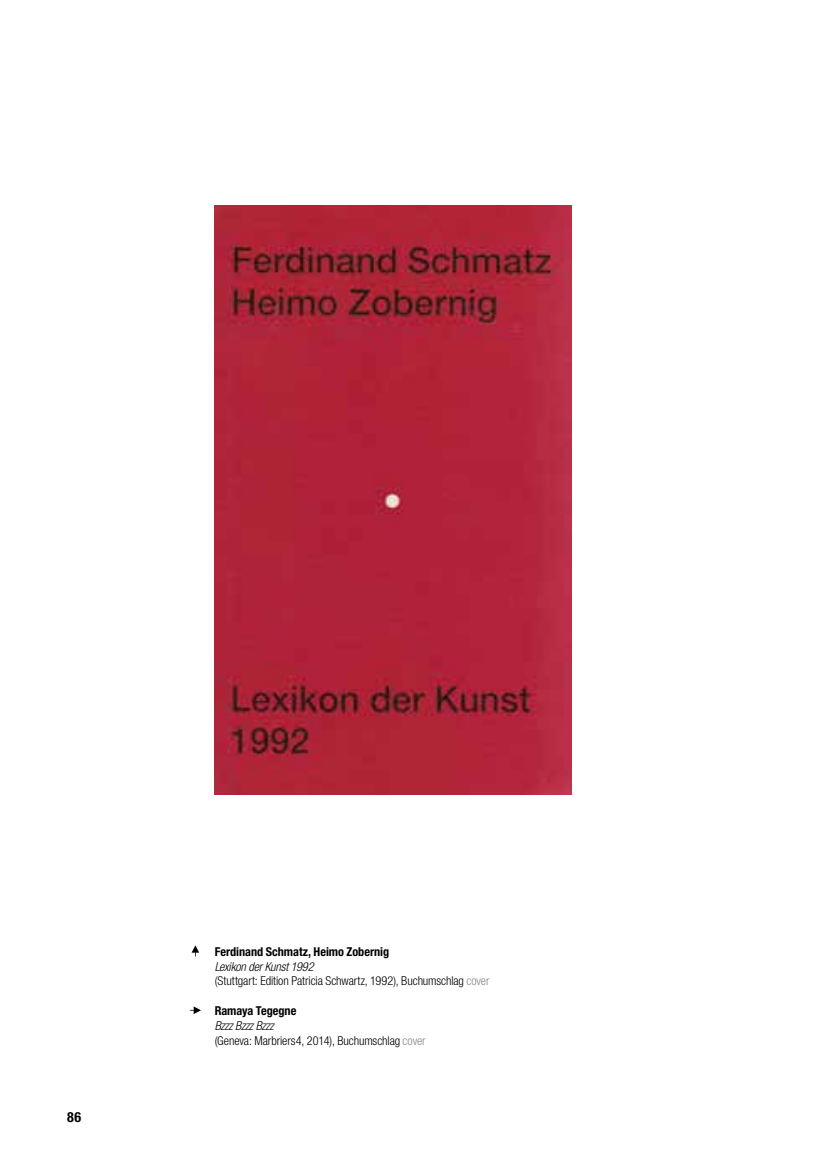
<style>
.page{position:relative;width:819px;height:1166px;background:#fff}
.page>*{position:absolute;margin:0;border:0;box-sizing:border-box;transform-origin:0 0}
.t1{font:700 condensed 14px "Helvetica Neue LT Std";color:#000}
.t2{font:300 condensed 12.25px/14.9px "Helvetica Neue LT Std";letter-spacing:-.01em;color:#000}
.t3{font:700 condensed 12.25px "Helvetica Neue LT Std";letter-spacing:-.005em;color:#000}
.s1{font-style:italic}
.s2{color:#87888a}
</style>
<div class="page">
<svg style="left:192px;top:945px;width:7px;height:11px"></svg>
<svg style="left:190px;top:1006px;width:11px;height:8px"></svg>
<img style="left:214px;top:206px;width:357px;height:588px">
<p class="t1" style="left:67px;top:1108px;width:16px">86</p>
<p class="t3" style="left:215px;top:944px;width:176px">Ferdinand Schmatz, Heimo Zobernig</p>
<p class="t2" style="left:215px;top:959px;width:276px"><span class="s1">Lexikon der Kunst 1992<br></span>(Stuttgart: Edition Patricia Schwartz, 1992), Buchumschlag <span class="s2">cover</span></p>
<p class="t3" style="left:215px;top:1003px;width:83px">Ramaya Tegegne</p>
<p class="t2" style="left:215px;top:1018px;width:212px"><span class="s1">Bzzz Bzzz Bzzz<br></span>(Geneva: Marbriers4, 2014), Buchumschlag <span class="s2">cover</span></p>
</div>
